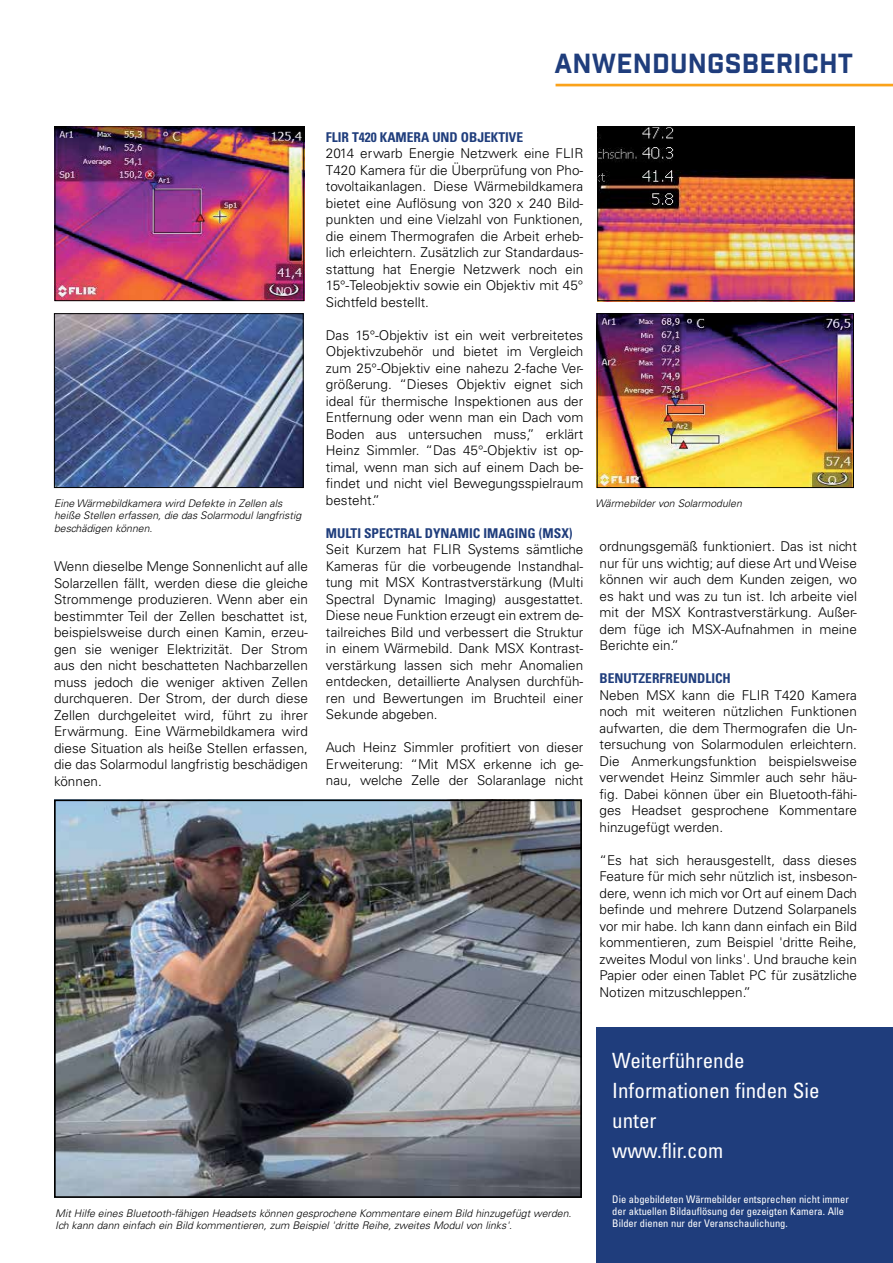
<style>
.page{position:relative;width:893px;height:1263px;background:#fff}
.page>*{position:absolute;margin:0;border:0;box-sizing:border-box;transform-origin:0 0}
.t1{font:700 26.85px "Industry";letter-spacing:.01em;color:#1f3d7c}
.t2{font:condensed 21px/30px "Univers LT Std";color:#fff}
.t3{font:300 13.5px/16.5px "Univers LT Std";color:#000;text-align:justify}
.t4{font:700 condensed 13.5px "Univers LT Std";color:#1f3d7c}
.t5{font:italic 300 10.5px/12.6px "Univers LT Std";color:#000}
.t6{font:condensed 10.5px/12px "Univers LT Std";color:#fff}
</style>
<div class="page">
<div style="left:597px;top:1028px;width:296px;height:235px;background:#1f3d7c"></div>
<hr style="left:555px;top:84px;width:338px;height:2px;background:#faa21b">
<img style="left:57px;top:128px;width:245px;height:171px">
<div style="left:55px;top:126px;width:249px;height:175px;border:1px solid #000"></div>
<img style="left:599px;top:128px;width:253px;height:171px">
<div style="left:597px;top:126px;width:257px;height:175px;border:1px solid #000"></div>
<img style="left:56px;top:315px;width:246px;height:171px">
<div style="left:54px;top:313px;width:250px;height:175px;border:1px solid #000"></div>
<img style="left:599px;top:315px;width:253px;height:171px">
<div style="left:597px;top:313px;width:257px;height:175px;border:1px solid #000"></div>
<img style="left:57px;top:802px;width:522px;height:393px">
<div style="left:54px;top:799px;width:528px;height:399px;border:2px solid #000"></div>
<h1 class="t1" style="left:554px;top:47px;width:300px">ANWENDUNGSBERICHT</h1>
<p class="t4" style="left:326px;top:129px;width:199px">FLIR T420 KAMERA UND OBJEKTIVE</p>
<p class="t3" style="left:326px;top:145px;width:259px">2014 erwarb Energie Netzwerk eine FLIR T420 Kamera für die Überprüfung von Pho&shy;tovoltaikanlagen. Diese Wärmebildkamera bietet eine Auflösung von 320 x 240 Bild&shy;punkten und eine Vielzahl von Funktionen, die einem Thermografen die Arbeit erheb&shy;lich erleichtern. Zusätzlich zur Standardaus&shy;stattung hat Energie Netzwerk noch ein 15°-Teleobjektiv sowie ein Objektiv mit 45° Sichtfeld bestellt.</p>
<p class="t3" style="left:326px;top:327px;width:259px">Das 15°-Objektiv ist ein weit verbreitetes Objektivzubehör und bietet im Vergleich zum 25°-Objektiv eine nahezu 2-fache Ver&shy;größerung. “Dieses Objektiv eignet sich ideal für thermische Inspektionen aus der Entfernung oder wenn man ein Dach vom Boden aus untersuchen muss,” erklärt Heinz Simmler. “Das 45°-Objektiv ist op&shy;timal, wenn man sich auf einem Dach be&shy;findet und nicht viel Bewegungsspielraum besteht.”</p>
<p class="t4" style="left:326px;top:524px;width:248px">MULTI SPECTRAL DYNAMIC IMAGING (MSX)</p>
<p class="t3" style="left:326px;top:541px;width:259px">Seit Kurzem hat FLIR Systems sämtliche Kameras für die vorbeugende Instandhal&shy;tung mit MSX Kontrastverstärkung (Multi Spectral Dynamic Imaging) ausgestattet.<br>Diese neue Funktion erzeugt ein extrem de&shy;tailreiches Bild und verbessert die Struktur in einem Wärmebild. Dank MSX Kontrast&shy;verstärkung lassen sich mehr Anomalien entdecken, detaillierte Analysen durchfüh&shy;ren und Bewertungen im Bruchteil einer Sekunde abgeben.</p>
<p class="t3" style="left:326px;top:739px;width:259px">Auch Heinz Simmler profitiert von dieser Erweiterung: “Mit MSX erkenne ich ge&shy;nau, welche Zelle der Solaranlage nicht</p>
<p class="t5" style="left:54px;top:497px;width:249px">Eine Wärmebildkamera wird Defekte in Zellen als heiße Stellen erfassen, die das Solarmodul langfristig beschädigen können.</p>
<p class="t5" style="left:595px;top:497px;width:148px">Wärmebilder von Solarmodulen</p>
<p class="t3" style="left:600px;top:538px;width:259px">ordnungsgemäß funktioniert. Das ist nicht nur für uns wichtig; auf diese Art und Weise können wir auch dem Kunden zeigen, wo es hakt und was zu tun ist. Ich arbeite viel mit der MSX Kontrastverstärkung. Außer&shy;dem füge ich MSX-Aufnahmen in meine Berichte ein.”</p>
<p class="t4" style="left:600px;top:670px;width:133px">BENUTZERFREUNDLICH</p>
<p class="t3" style="left:600px;top:687px;width:259px">Neben MSX kann die FLIR T420 Kamera noch mit weiteren nützlichen Funktionen aufwarten, die dem Thermografen die Un&shy;tersuchung von Solarmodulen erleichtern.<br>Die Anmerkungsfunktion beispielsweise verwendet Heinz Simmler auch sehr häu&shy;fig. Dabei können über ein Bluetooth-fähi&shy;ges Headset gesprochene Kommentare hinzugefügt werden.</p>
<p class="t3" style="left:600px;top:852px;width:259px">“Es hat sich herausgestellt, dass dieses Feature für mich sehr nützlich ist, insbeson&shy;dere, wenn ich mich vor Ort auf einem Dach befinde und mehrere Dutzend Solarpanels vor mir habe. Ich kann dann einfach ein Bild kommentieren, zum Beispiel 'dritte Reihe, zweites Modul von links'. Und brauche kein Papier oder einen Tablet PC für zusätzliche Notizen mitzuschleppen.”</p>
<p class="t3" style="left:54px;top:558px;width:255px">Wenn dieselbe Menge Sonnenlicht auf alle Solarzellen fällt, werden diese die gleiche Strommenge produzieren. Wenn aber ein bestimmter Teil der Zellen beschattet ist, beispielsweise durch einen Kamin, erzeu&shy;gen sie weniger Elektrizität. Der Strom aus den nicht beschatteten Nachbarzellen muss jedoch die weniger aktiven Zellen durchqueren. Der Strom, der durch diese Zellen durchgeleitet wird, führt zu ihrer Erwärmung. Eine Wärmebildkamera wird diese Situation als heiße Stellen erfassen, die das Solarmodul langfristig beschädigen können.</p>
<p class="t5" style="left:55px;top:1207px;width:518px">Mit Hilfe eines Bluetooth-fähigen Headsets können gesprochene Kommentare einem Bild hinzugefügt werden.<br>Ich kann dann einfach ein Bild kommentieren, zum Beispiel 'dritte Reihe, zweites Modul von links'.</p>
<h2 class="t2" style="left:612px;top:1045px;width:209px">Weiterführende<br>Informationen finden Sie unter<br>www.flir.com</h2>
<p class="t6" style="left:612px;top:1193px;width:238px">Die abgebildeten Wärmebilder entsprechen nicht immer der aktuellen Bildauflösung der gezeigten Kamera. Alle<br>Bilder dienen nur der Veranschaulichung.</p>
</div>
